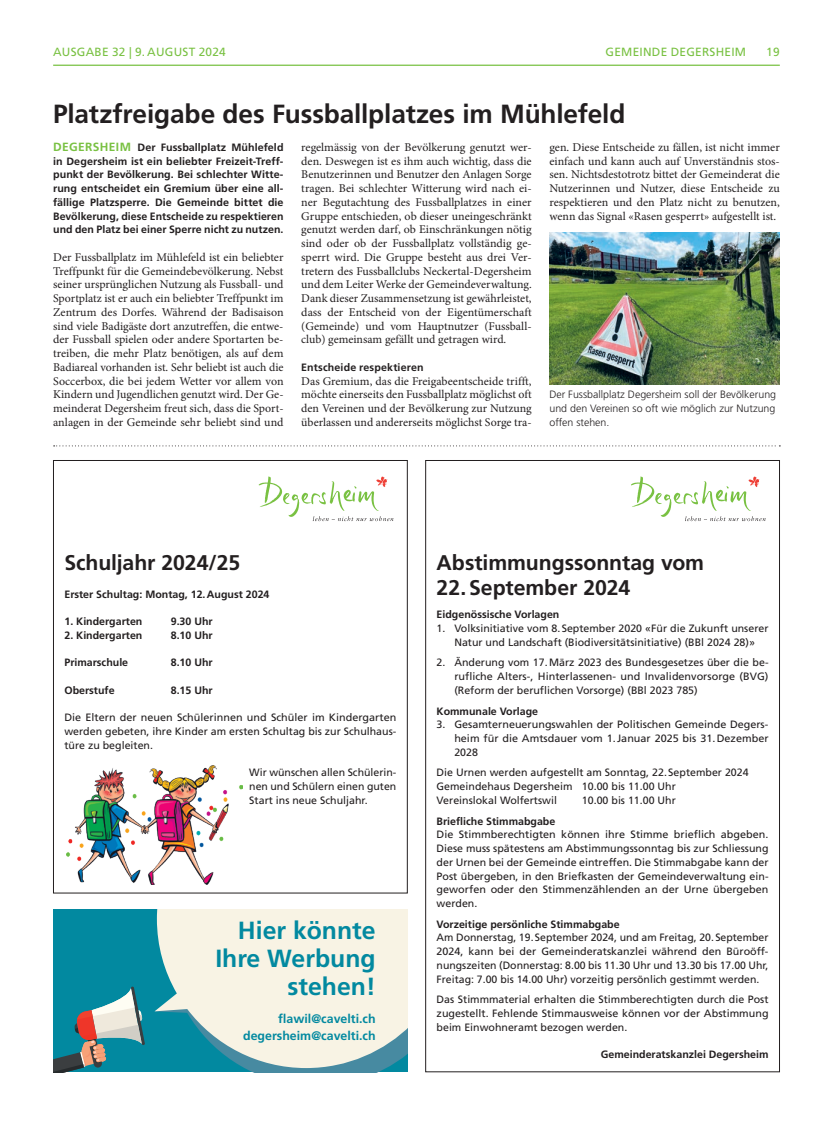
<style>
.page{position:relative;width:833px;height:1134px;background:#fff}
.page>*{position:absolute;margin:0;border:0;box-sizing:border-box;transform-origin:0 0}
.t1{font:700 26.25px "Frutiger LT Std";letter-spacing:-.005em;color:#231f20}
.t2{font:700 24.75px/27.9px "Frutiger LT Std";color:#0289a0;text-align:right}
.t3{font:700 21.25px/25px "Frutiger LT Std";letter-spacing:-.005em;color:#231f20}
.t4{font:700 12.38px/16.5px "Frutiger LT Std";color:#0289a0;text-align:right}
.t5{font:11.88px/13.8px "Minion Pro";color:#231f20;text-align:justify}
.t6{font:11.88px "Frutiger LT Std";letter-spacing:.02em;color:#79c142}
.t7{font:10.62px/13.8px "Frutiger LT Std";color:#231f20;text-align:justify}
.t8{font:700 10.62px/13.8px "Frutiger LT Std";color:#231f20;text-align:justify}
.t9{font:300 10.62px/13.8px "Frutiger LT Std";color:#231f20;text-align:justify}
.s1{font-size:11.88px;color:#79c142}
</style>
<div class="page">
<hr style="left:53px;top:65px;width:727px;height:1px;background:#79c142">
<svg style="left:54px;top:445px;width:726px;height:1px"></svg>
<div style="left:53px;top:909px;width:354px;height:163px;background:#0289a0"></div>
<svg style="left:53px;top:986px;width:92px;height:86px"></svg>
<svg style="left:245px;top:1068px;width:141px;height:4px"></svg>
<svg style="left:155px;top:909px;width:252px;height:159px;background:#d6e2d9"></svg>
<div style="left:53px;top:460px;width:354px;height:433px;border:1px solid #231f20"></div>
<svg style="left:259px;top:476px;width:134px;height:45px"></svg>
<svg style="left:631px;top:476px;width:134px;height:45px"></svg>
<img style="left:549px;top:232px;width:231px;height:152px">
<img style="left:66px;top:766px;width:176px;height:118px">
<p class="t6" style="left:53px;top:45px;width:18px">Ausgabe</p>
<p class="t6" style="left:112px;top:45px;width:53px">32 | 9. August</p>
<p class="t6" style="left:199px;top:45px;width:29px">2024</p>
<p class="t6" style="left:605px;top:45px;width:142px">GEMEINDE DEGERSHEIM</p>
<p class="t6" style="left:766px;top:45px;width:15px">19</p>
<h1 class="t1" style="left:53px;top:99px;width:574px">Platzfreigabe des Fussballplatzes im Mühlefeld</h1>
<p class="t8" style="left:53px;top:140px;width:232px"><span class="s1">DEGERSHEIM</span> Der Fussballplatz Mühlefeld in Degersheim ist ein beliebter Freizeit-Treff&shy;punkt der Bevölkerung. Bei schlechter Witte&shy;rung entscheidet ein Gremium über eine all&shy;fällige Platzsperre. Die Gemeinde bittet die Bevölkerung, diese Entscheide zu respektieren und den Platz bei einer Sperre nicht zu nutzen.</p>
<p class="t5" style="left:53px;top:250px;width:232px">Der Fussballplatz im Mühlefeld ist ein beliebter Treffpunkt für die Gemeindebevölkerung. Nebst seiner ursprünglichen Nutzung als Fussball- und Sportplatz ist er auch ein beliebter Treffpunkt im Zentrum des Dorfes. Während der Badisaison sind viele Badigäste dort anzutreffen, die entwe&shy;der Fussball spielen oder andere Sportarten be&shy;treiben, die mehr Platz benötigen, als auf dem Badiareal vorhanden ist. Sehr beliebt ist auch die Soccerbox, die bei jedem Wetter vor allem von Kindern und Jugendlichen genutzt wird. Der Ge&shy;meinderat Degersheim freut sich, dass die Sport&shy;anlagen in der Gemeinde sehr beliebt sind und</p>
<p class="t5" style="left:301px;top:140px;width:232px">regelmässig von der Bevölkerung genutzt wer&shy;den. Deswegen ist es ihm auch wichtig, dass die Benutzerinnen und Benutzer den Anlagen Sorge tragen. Bei schlechter Witterung wird nach ei&shy;ner Begutachtung des Fussballplatzes in einer Gruppe entschieden, ob dieser uneingeschränkt genutzt werden darf, ob Einschränkungen nötig sind oder ob der Fussballplatz vollständig ge&shy;sperrt wird. Die Gruppe besteht aus drei Ver&shy;tretern des Fussballclubs Neckertal-Degersheim und dem Leiter Werke der Gemeindeverwaltung.<br>Dank dieser Zusammensetzung ist gewährleistet, dass der Entscheid von der Eigentümerschaft (Gemeinde) und vom Hauptnutzer (Fussball&shy;club) gemeinsam gefällt und getragen wird.</p>
<p class="t8" style="left:301px;top:360px;width:124px">Entscheide respektieren</p>
<p class="t5" style="left:301px;top:374px;width:232px">Das Gremium, das die Freigabeentscheide trifft, möchte einerseits den Fussballplatz möglichst oft den Vereinen und der Bevölkerung zur Nutzung überlassen und andererseits möglichst Sorge tra-</p>
<p class="t5" style="left:549px;top:140px;width:232px">gen. Diese Entscheide zu fällen, ist nicht immer einfach und kann auch auf Unverständnis stos&shy;sen. Nichtsdestotrotz bittet der Gemeinderat die Nutzerinnen und Nutzer, diese Entscheide zu respektieren und den Platz nicht zu benutzen, wenn das Signal «Rasen gesperrt» aufgestellt ist.</p>
<p class="t9" style="left:549px;top:388px;width:228px">Der Fussballplatz Degersheim soll der Bevölkerung und den Vereinen so oft wie möglich zur Nutzung offen stehen.</p>
<h3 class="t3" style="left:64px;top:550px;width:177px">Schuljahr 2024/25</h3>
<p class="t8" style="left:64px;top:587px;width:207px">Erster Schultag: Montag, 12.August 2024</p>
<p class="t8" style="left:64px;top:615px;width:79px">1. Kindergarten</p>
<p class="t8" style="left:171px;top:615px;width:43px">9.30 Uhr</p>
<p class="t8" style="left:64px;top:628px;width:79px">2. Kindergarten</p>
<p class="t8" style="left:171px;top:628px;width:43px">8.10 Uhr</p>
<p class="t8" style="left:64px;top:656px;width:65px">Primarschule</p>
<p class="t8" style="left:171px;top:656px;width:43px">8.10 Uhr</p>
<p class="t8" style="left:64px;top:683px;width:52px">Oberstufe</p>
<p class="t8" style="left:171px;top:683px;width:43px">8.15 Uhr</p>
<p class="t7" style="left:64px;top:711px;width:333px">Die Eltern der neuen Schülerinnen und Schüler im Kindergarten werden gebeten, ihre Kinder am ersten Schultag bis zur Schulhaus&shy;türe zu begleiten.</p>
<p class="t7" style="left:249px;top:766px;width:149px">Wir wünschen allen Schülerin&shy;nen und Schülern einen guten Start ins neue Schuljahr.</p>
<h2 class="t2" style="left:215px;top:917px;width:162px">Hier könnte<br>Ihre Werbung stehen!</h2>
<p class="t4" style="left:243px;top:1011px;width:134px">flawil@cavelti.ch degersheim@cavelti.ch</p>
<h3 class="t3" style="left:436px;top:550px;width:269px">Abstimmungssonntag vom<br>22.September 2024</h3>
<p class="t8" style="left:436px;top:608px;width:124px">Eidgenössische Vorlagen</p>
<p class="t7" style="left:436px;top:621px;width:333px;text-align:center">1. Volksinitiative vom 8. September 2020 «Für die Zukunft unserer<br>Natur und Landschaft (Biodiversitätsinitiative) (BBl 2024 28)»</p>
<p class="t7" style="left:454px;top:656px;width:316px;text-indent:-18px">2. Änderung vom 17.März 2023 des Bundesgesetzes über die be&shy;rufliche Alters-, Hinterlassenen- und Invalidenvorsorge (BVG) (Reform der beruflichen Vorsorge) (BBl 2023 785)</p>
<p class="t8" style="left:436px;top:704px;width:103px">Kommunale Vorlage</p>
<p class="t7" style="left:454px;top:718px;width:316px;text-indent:-18px">3. Gesamterneuerungswahlen der Politischen Gemeinde Degers&shy;heim für die Amtsdauer vom 1.Januar 2025 bis 31.Dezember 2028</p>
<p class="t7" style="left:436px;top:766px;width:313px;text-align:left">Die Urnen werden aufgestellt am Sonntag, 22. September 2024<br>Gemeindehaus Degersheim 10.00 bis 11.00 Uhr<br>Vereinslokal Wolfertswil</p>
<p class="t7" style="left:582px;top:793px;width:95px">10.00 bis 11.00 Uhr</p>
<p class="t8" style="left:436px;top:814px;width:120px">Briefliche Stimmabgabe</p>
<p class="t7" style="left:436px;top:828px;width:333px">Die Stimmberechtigten können ihre Stimme brieflich abgeben.<br>Diese muss spätestens am Abstimmungssonntag bis zur Schliessung der Urnen bei der Gemeinde eintreffen. Die Stimmabgabe kann der Post übergeben, in den Briefkasten der Gemeindeverwaltung ein&shy;geworfen oder den Stimmenzählenden an der Urne übergeben werden.</p>
<p class="t8" style="left:436px;top:917px;width:185px">Vorzeitige persönliche Stimmabgabe</p>
<p class="t7" style="left:436px;top:931px;width:333px">Am Donnerstag, 19.September 2024, und am Freitag, 20. September 2024, kann bei der Gemeinderatskanzlei während den Büroöff&shy;nungszeiten (Donnerstag: 8.00 bis 11.30 Uhr und 13.30 bis 17.00 Uhr, Freitag: 7.00 bis 14.00 Uhr) vorzeitig persönlich gestimmt werden.</p>
<p class="t7" style="left:436px;top:993px;width:333px">Das Stimmmaterial erhalten die Stimmberechtigten durch die Post zugestellt. Fehlende Stimmausweise können vor der Abstimmung beim Einwohneramt bezogen werden.</p>
<p class="t8" style="left:601px;top:1048px;width:169px">Gemeinderatskanzlei Degersheim</p>
</div>
